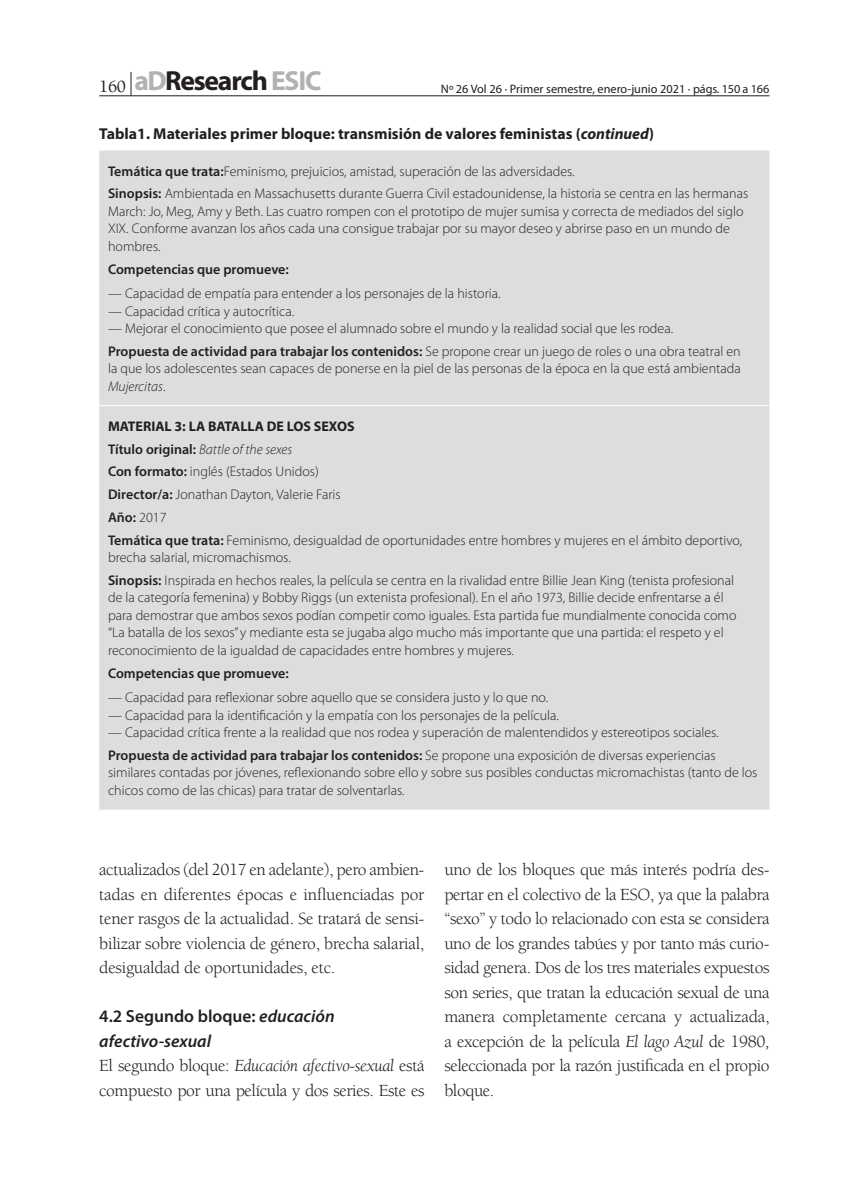
<style>
.page{position:relative;width:844px;height:1191px;background:#fff}
.page>*{position:absolute;margin:0;border:0;box-sizing:border-box;transform-origin:0 0}
.t1{font:700 27.65px "Myriad Pro";letter-spacing:-.045em;color:#231f20}
.t2{font:17.5px/24.5px "Berkeley Std";letter-spacing:-.025em;color:#231f20;text-align:justify}
.t3{font:italic 600 17.5px/24.5px "Myriad Pro";color:#231f20}
.t4{font:700 15.75px "Myriad Pro";color:#231f20}
.t5{font:300 14px/22.8px "Myriad Pro";color:#231f20}
.t6{font:600 14px "Myriad Pro";color:#231f20}
.t7{font:12.25px "Myriad Pro";color:#231f20}
.s1{font-family:"Berkeley Std";font-weight:500;font-size:17.5px}
.s2{color:#b2b2b4}
.s3{font-style:italic}
.s4{font-weight:600}
.s5{font-weight:700}
.s6{font-style:normal}
</style>
<div class="page">
<svg style="left:131px;top:72px;width:1px;height:23px"></svg>
<hr style="left:99px;top:95px;width:670px;height:1px;background:#231f20">
<div style="left:99px;top:150px;width:670px;height:659px;background:#dcdddf"></div>
<hr style="left:99px;top:405px;width:670px;height:1px;background:#fff">
<h1 class="t1" style="left:99px;top:63px;width:224px"><span class="s1">160</span> <span class="s2">aD</span>Research <span class="s2">ESIC</span></h1>
<p class="t7" style="left:441px;top:81px;width:330px">Nº 26 Vol 26 · Primer semestre, enero-junio 2021 · págs. 150 a 166</p>
<p class="t4" style="left:99px;top:124px;width:556px">Tabla1. Materiales primer bloque: transmisión de valores feministas (<span class="s3">continued</span>)</p>
<p class="t5" style="left:108px;top:159px;width:641px"><span class="s4">Temática que trata:</span>Feminismo, prejuicios, amistad, superación de las adversidades.<br><span class="s4">Sinopsis:</span> Ambientada en Massachusetts durante Guerra Civil estadounidense, la historia se centra en las hermanas</p>
<p class="t5" style="left:108px;top:202px;width:636px;line-height:17.5px">March: Jo, Meg, Amy y Beth. Las cuatro rompen con el prototipo de mujer sumisa y correcta de mediados del siglo<br>XIX. Conforme avanzan los años cada una consigue trabajar por su mayor deseo y abrirse paso en un mundo de hombres.</p>
<p class="t6" style="left:108px;top:260px;width:182px">Competencias que promueve:</p>
<p class="t5" style="left:108px;top:282px;width:394px">— Capacidad de empatía para entender a los personajes de la historia.</p>
<p class="t5" style="left:108px;top:299px;width:187px">— Capacidad crítica y autocrítica.</p>
<p class="t5" style="left:108px;top:317px;width:634px">— Mejorar el conocimiento que posee el alumnado sobre el mundo y la realidad social que les rodea.<br><span class="s4">Propuesta de actividad para trabajar los contenidos:</span> Se propone crear un juego de roles o una obra teatral en</p>
<p class="t5" style="left:108px;top:360px;width:634px;line-height:17.5px">la que los adolescentes sean capaces de ponerse en la piel de las personas de la época en la que está ambientada<br><span class="s3">Mujercitas</span>.</p>
<p class="t5" style="left:108px;top:414px;width:635px"><span class="s5">MATERIAL 3: LA BATALLA DE LOS SEXOS<br></span><span class="s4">Título original:</span> <span class="s3">Battle of the sexes<br></span><span class="s4">Con formato:</span> inglés (Estados Unidos)<br><span class="s4">Director/a:</span> Jonathan Dayton, Valerie Faris<br><span class="s4">Año:</span> 2017<br><span class="s4">Temática que trata:</span> Feminismo, desigualdad de oportunidades entre hombres y mujeres en el ámbito deportivo,</p>
<p class="t5" style="left:108px;top:546px;width:627px">brecha salarial, micromachismos.<br><span class="s4">Sinopsis:</span> Inspirada en hechos reales, la película se centra en la rivalidad entre Billie Jean King (tenista profesional</p>
<p class="t5" style="left:108px;top:589px;width:629px;line-height:17.5px">de la categoría femenina) y Bobby Riggs (un extenista profesional). En el año 1973, Billie decide enfrentarse a él para demostrar que ambos sexos podían competir como iguales. Esta partida fue mundialmente conocida como “La batalla de los sexos” y mediante esta se jugaba algo mucho más importante que una partida: el respeto y el reconocimiento de la igualdad de capacidades entre hombres y mujeres.</p>
<p class="t6" style="left:108px;top:664px;width:182px">Competencias que promueve:</p>
<p class="t5" style="left:108px;top:686px;width:441px">— Capacidad para reflexionar sobre aquello que se considera justo y lo que no.</p>
<p class="t5" style="left:108px;top:703px;width:452px">— Capacidad para la identificación y la empatía con los personajes de la película.</p>
<p class="t5" style="left:108px;top:721px;width:612px">— Capacidad crítica frente a la realidad que nos rodea y superación de malentendidos y estereotipos sociales.<br><span class="s4">Propuesta de actividad para trabajar los contenidos:</span> Se propone una exposición de diversas experiencias</p>
<p class="t5" style="left:108px;top:764px;width:650px;line-height:17.5px">similares contadas por jóvenes, reflexionando sobre ello y sobre sus posibles conductas micromachistas (tanto de los chicos como de las chicas) para tratar de solventarlas.</p>
<p class="t2" style="left:99px;top:857px;width:326px">actualizados (del 2017 en adelante), pero ambien&shy;tadas en diferentes épocas e influenciadas por tener rasgos de la actualidad. Se tratará de sensi&shy;bilizar sobre violencia de género, brecha salarial, desigualdad de oportunidades, etc.</p>
<p class="t3" style="left:99px;top:1003px;width:237px"><span class="s6">4.2 Segundo bloque:</span> educación afectivo-sexual</p>
<p class="t2" style="left:99px;top:1053px;width:326px">El segundo bloque: <span class="s3">Educación afectivo-sexual</span> está compuesto por una película y dos series. Este es</p>
<p class="t2" style="left:444px;top:857px;width:327px">uno de los bloques que más interés podría des&shy;pertar en el colectivo de la ESO, ya que la palabra “sexo” y todo lo relacionado con esta se considera uno de los grandes tabúes y por tanto más curio&shy;sidad genera. Dos de los tres materiales expuestos son series, que tratan la educación sexual de una manera completamente cercana y actualizada, a excepción de la película <span class="s3">El lago Azul</span> de 1980<span class="s3">, </span>seleccionada por la razón justificada en el propio bloque.</p>
</div>
